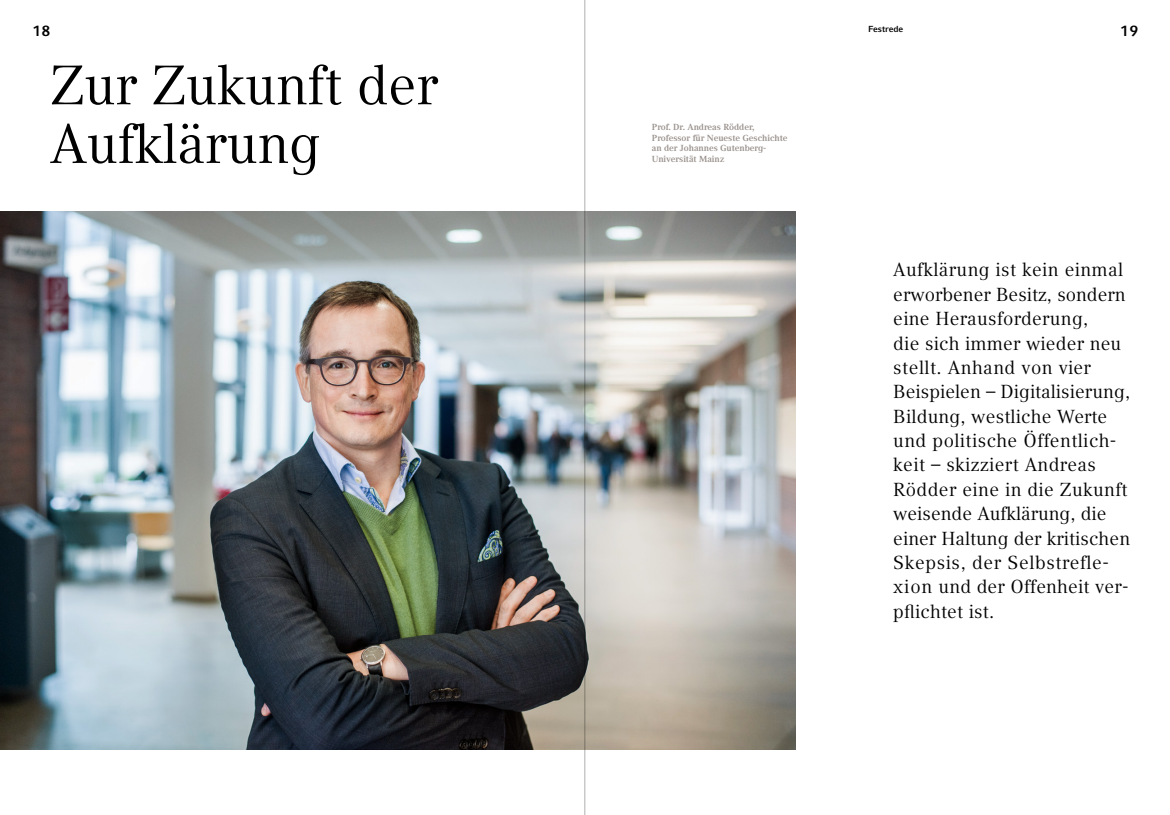
<style>
.page{position:relative;width:1170px;height:815px;background:#fff}
.page>*{position:absolute;margin:0;border:0;box-sizing:border-box;transform-origin:0 0}
.t1{font:55px/58.6px "Compatil Text LT";letter-spacing:-.005em;color:#000}
.t2{font:18.75px/24.4px "Compatil Text LT";letter-spacing:.01em;color:#000}
.t3{font:700 15px "Compatil Fact LT";color:#000}
.t4{font:700 8.75px/10.6px "Compatil Text LT";letter-spacing:-.005em;color:#978f8a}
.t5{font:700 8.75px "Compatil Fact LT";letter-spacing:-.005em;color:#000}
</style>
<div class="page">
<img style="left:0;top:212px;width:796px;height:537px">
<hr style="left:584px;top:0;width:1px;height:815px;background:#000">
<p class="t3" style="left:33px;top:22px;width:19px">18</p>
<p class="t5" style="left:868px;top:24px;width:37px">Festrede</p>
<p class="t3" style="left:1120px;top:22px;width:19px">19</p>
<h1 class="t1" style="left:50px;top:55px;width:389px">Zur Zukunft der<br>Aufklärung</h1>
<p class="t4" style="left:651px;top:122px;width:137px">Prof. Dr. Andreas Rödder,<br>Professor für Neueste Geschichte an der Johannes Gutenberg-<br>Universität Mainz</p>
<p class="t2" style="left:893px;top:258px;width:239px">Aufklärung ist kein einmal erworbener Besitz, sondern eine Herausforderung,<br>die sich immer wieder neu stellt. Anhand von vier<br>Beispielen – Digitalisierung,<br>Bildung, westliche Werte und politische Öffentlich&shy;keit – skizziert Andreas<br>Rödder eine in die Zukunft weisende Aufklärung, die einer Haltung der kritischen<br>Skepsis, der Selbstrefle&shy;xion und der Offenheit ver&shy;pflichtet ist.</p>
</div>
